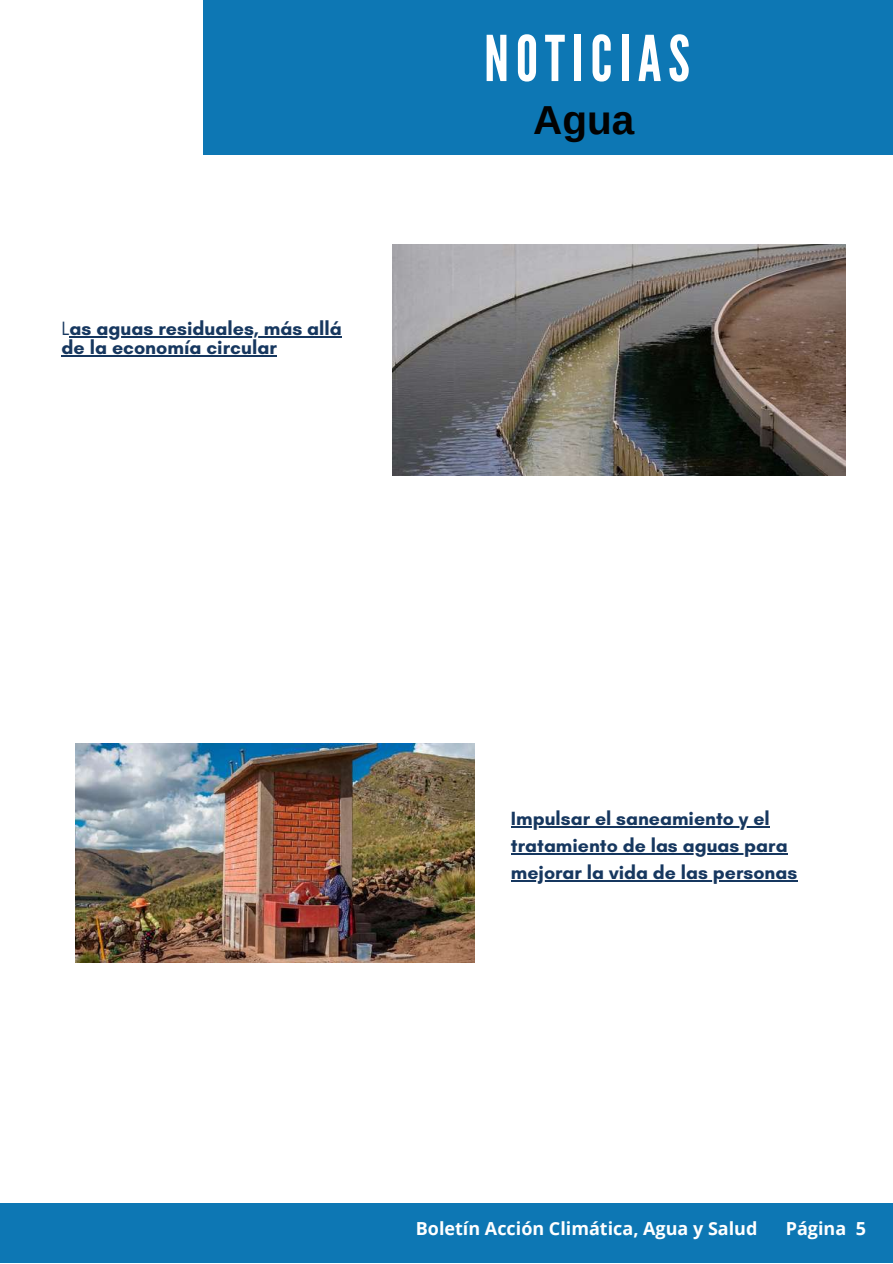
<style>
.page{position:relative;width:893px;height:1264px;background:#fff}
.page>*{position:absolute;margin:0;border:0;box-sizing:border-box;transform-origin:0 0}
.t1{font:63px "League Gothic";letter-spacing:.11em;color:#fff}
.t2{font:700 40.5px "Arimo";color:#020202}
.t3{font:700 19.65px/19px "Glacial Indifference";color:#16375f}
.t4{font:700 19.5px/27px "Glacial Indifference";color:#16375f}
.t5{font:700 18px "Open Sans";color:#fff}
.s1{font-weight:400}
</style>
<div class="page">
<div style="left:203px;top:0;width:689px;height:154px;background:#0d77b4"></div>
<div style="left:0;top:1202px;width:892px;height:60px;background:#0d77b4"></div>
<img style="left:392px;top:244px;width:453px;height:231px">
<img style="left:76px;top:743px;width:399px;height:219px">
<hr style="left:70px;top:336px;width:272px;height:1px;background:#16375f">
<hr style="left:62px;top:355px;width:215px;height:1px;background:#16375f">
<hr style="left:511px;top:826px;width:258px;height:1px;background:#16375f">
<hr style="left:511px;top:853px;width:276px;height:1px;background:#16375f">
<hr style="left:511px;top:880px;width:286px;height:1px;background:#16375f">
<p class="t3" style="left:62px;top:318px;width:282px"><span class="s1">L</span>as aguas residuales, más allá de la economía circular</p>
<h1 class="t1" style="left:484px;top:22px;width:207px">NOTICIAS</h1>
<h2 class="t2" style="left:533px;top:97px;width:103px">Agua</h2>
<p class="t4" style="left:511px;top:804px;width:288px">Impulsar el saneamiento y el tratamiento de las aguas para mejorar la vida de las personas</p>
<p class="t5" style="left:416px;top:1216px;width:343px">Boletín Acción Climática, Agua y Salud</p>
<p class="t5" style="left:785px;top:1216px;width:82px">Página 5</p>
</div>
